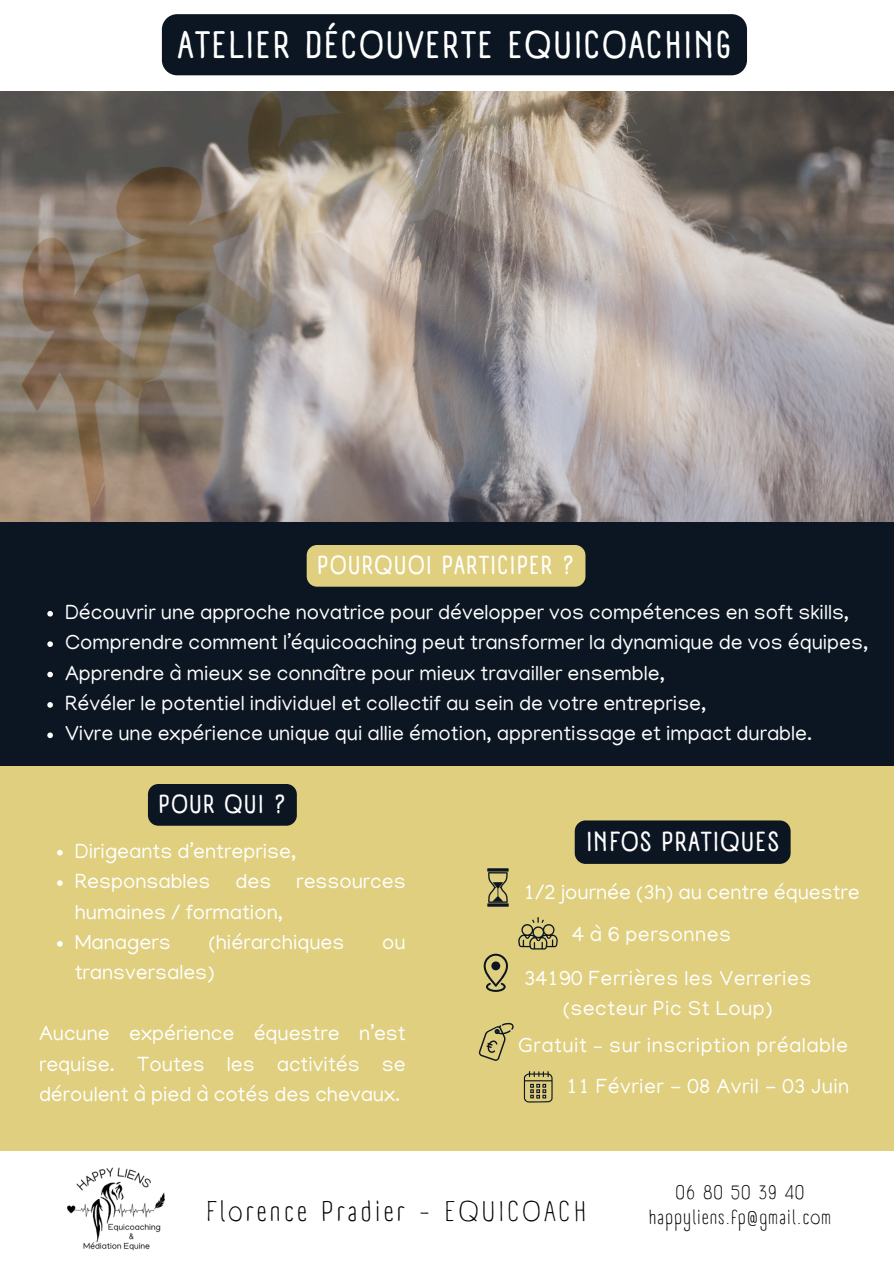
<style>
.page{position:relative;width:894px;height:1264px;background:#fff}
.page>*{position:absolute;margin:0;border:0;box-sizing:border-box;transform-origin:0 0}
.t1{font:700 37.5px "A Day Without Sun Text";letter-spacing:.06em;color:#fff}
.t2{font:27.75px "A Day Without Sun Text";letter-spacing:.13em;color:#000}
.t3{font:700 27px "A Day Without Sun Text";letter-spacing:.06em;color:#fff}
.t4{font:700 25.5px "A Day Without Sun Text";letter-spacing:.06em;color:#fff}
.t5{font:21px/30.3px "Manjari";color:#fff}
.t6{font:21px "Manjari";letter-spacing:.025em;color:#fff}
.t7{font:19.5px "A Day Without Sun Text";letter-spacing:.06em;color:#000}
</style>
<div class="page">
<div style="left:0;top:520px;width:893px;height:630px;background:#dfcf7e"></div>
<img style="left:58px;top:1150px;width:114px;height:101px">
<img style="left:0;top:92px;width:893px;height:430px">
<svg style="left:483px;top:953px;width:25px;height:38px"></svg>
<div style="left:491px;top:961px;width:9px;height:9px;background:#0b1622;border-radius:50%"></div>
<svg style="left:518px;top:917px;width:39px;height:32px"></svg>
<svg style="left:487px;top:868px;width:21px;height:38px"></svg>
<svg style="left:478px;top:1022px;width:74px;height:80px"></svg>
<div style="left:0;top:522px;width:893px;height:243px;background:#0b1622"></div>
<div style="left:148px;top:784px;width:149px;height:41px;background:#0b1622;border-radius:10px"></div>
<div style="left:306px;top:545px;width:279px;height:41px;background:#dfcf7e;border-radius:10px"></div>
<svg style="left:47px;top:611px;width:6px;height:5px"></svg>
<svg style="left:47px;top:641px;width:6px;height:6px"></svg>
<svg style="left:47px;top:671px;width:6px;height:6px"></svg>
<svg style="left:47px;top:702px;width:6px;height:5px"></svg>
<svg style="left:47px;top:732px;width:6px;height:6px"></svg>
<div style="left:574px;top:820px;width:216px;height:43px;background:#0b1622;border-radius:11px"></div>
<svg style="left:57px;top:850px;width:6px;height:5px"></svg>
<svg style="left:57px;top:880px;width:6px;height:5px"></svg>
<svg style="left:57px;top:941px;width:6px;height:5px"></svg>
<div style="left:162px;top:14px;width:584px;height:61px;background:#0b1622"></div>
<p class="t1" style="left:178px;top:22px;width:554px">ATELIER DÉCOUVERTE EQUICOACHING</p>
<p class="t4" style="left:317px;top:549px;width:258px">POURQUOI PARTICIPER ?</p>
<p class="t5" style="left:65px;top:600px;width:785px">Découvrir une approche novatrice pour développer vos compétences en soft skills,</p>
<h2 class="t5" style="left:65px;top:630px;width:804px">Comprendre comment l’équicoaching peut transformer la dynamique de vos équipes,</h2>
<p class="t5" style="left:65px;top:660px;width:601px">Apprendre à mieux se connaître pour mieux travailler ensemble,</p>
<p class="t5" style="left:65px;top:691px;width:642px">Révéler le potentiel individuel et collectif au sein de votre entreprise,</p>
<p class="t5" style="left:65px;top:721px;width:748px">Vivre une expérience unique qui allie émotion, apprentissage et impact durable.</p>
<h1 class="t4" style="left:159px;top:788px;width:128px">POUR QUI ?</h1>
<p class="t5" style="left:75px;top:838px;width:223px">Dirigeants d’entreprise,</p>
<p class="t5" style="left:75px;top:869px;width:332px">Responsables des ressources humaines / formation,</p>
<p class="t5" style="left:75px;top:929px;width:97px">Managers</p>
<p class="t5" style="left:208px;top:929px;width:137px">(hiérarchiques</p>
<p class="t5" style="left:382px;top:929px;width:25px">ou</p>
<p class="t5" style="left:75px;top:960px;width:141px">transversales)</p>
<p class="t5" style="left:39px;top:1021px;width:368px;text-align:justify">Aucune expérience équestre n’est requise. Toutes les activités se déroulent à pied à cotés des chevaux.</p>
<p class="t3" style="left:586px;top:824px;width:194px">INFOS PRATIQUES</p>
<p class="t5" style="left:523px;top:879px;width:337px">1/2 journée (3h) au centre équestre</p>
<p class="t6" style="left:572px;top:925px;width:160px">4 à 6 personnes</p>
<p class="t6" style="left:524px;top:970px;width:289px">34190 Ferrières les Verreries</p>
<h2 class="t6" style="left:562px;top:999px;width:211px">(secteur Pic St Loup)</h2>
<p class="t6" style="left:518px;top:1036px;width:331px">Gratuit – sur inscription préalable</p>
<p class="t6" style="left:566px;top:1078px;width:284px">11 Février - 08 Avril - 03 Juin</p>
<p class="t2" style="left:206px;top:1194px;width:381px">Florence Pradier - EQUICOACH</p>
<p class="t7" style="left:675px;top:1180px;width:130px">06 80 50 39 40</p>
<h2 class="t7" style="left:649px;top:1204px;width:183px">happyliens.fp@gmail.com</h2>
</div>
